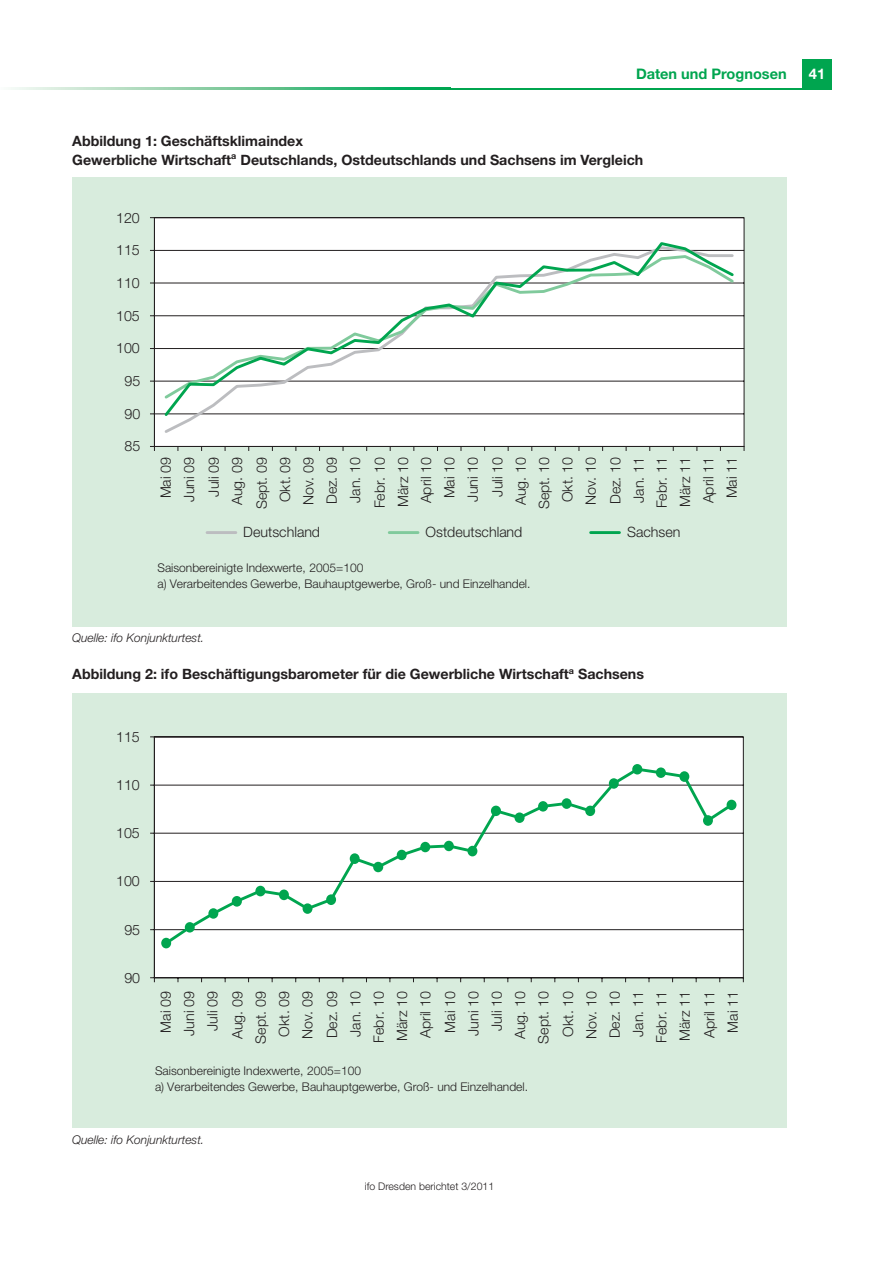
<style>
.page{position:relative;width:893px;height:1263px;background:#fff}
.page>*{position:absolute;margin:0;border:0;box-sizing:border-box;transform-origin:0 0}
.t1{font:700 14.7px "Helvetica Neue";color:#fff}
.t2{font:700 14.55px "Helvetica Neue";color:#00a54f}
.t3{font:300 14.25px/23.2px "Helvetica Neue";color:#231f20;text-align:center}
.t4{font:700 14.25px/18.8px "Helvetica Neue";color:#231f20}
.t5{font:300 12px/16px "Helvetica Neue";color:#231f20}
.t6{font:italic 300 12px "Helvetica Neue";color:#231f20}
.t7{font:300 10.5px "Helvetica Neue";color:#231f20}
</style>
<div class="page">
<div style="left:802px;top:60px;width:30px;height:29px;background:#00a54f"></div>
<hr style="left:448px;top:88px;width:384px;height:1px;background:#00a54f">
<svg style="left:11px;top:88px;width:437px;height:1px"></svg>
<div style="left:72px;top:177px;width:715px;height:450px;background:#d8ecdd"></div>
<svg style="left:150px;top:217px;width:594px;height:234px"></svg>
<div style="left:162px;top:419px;width:573px;height:16px;background:#fff"></div>
<svg style="left:162px;top:240px;width:574px;height:179px"></svg>
<hr style="left:207px;top:531px;width:29px;height:3px;background:#bcbdc0">
<hr style="left:389px;top:531px;width:29px;height:3px;background:#80ca9c">
<hr style="left:591px;top:531px;width:28px;height:3px;background:#00a54f">
<div style="left:72px;top:693px;width:715px;height:434px;background:#d8ecdd"></div>
<svg style="left:150px;top:736px;width:594px;height:247px"></svg>
<div style="left:162px;top:766px;width:573px;height:181px;background:#fff"></div>
<div style="left:161px;top:938px;width:10px;height:10px;background:#00a54f;border-radius:50%"></div>
<div style="left:185px;top:922px;width:10px;height:10px;background:#00a54f;border-radius:50%"></div>
<div style="left:208px;top:908px;width:10px;height:11px;background:#00a54f;border-radius:50%"></div>
<div style="left:232px;top:896px;width:10px;height:11px;background:#00a54f;border-radius:50%"></div>
<div style="left:255px;top:886px;width:10px;height:10px;background:#00a54f;border-radius:50%"></div>
<div style="left:279px;top:889px;width:10px;height:11px;background:#00a54f;border-radius:50%"></div>
<div style="left:303px;top:903px;width:9px;height:11px;background:#00a54f;border-radius:50%"></div>
<div style="left:326px;top:894px;width:10px;height:11px;background:#00a54f;border-radius:50%"></div>
<div style="left:350px;top:853px;width:10px;height:11px;background:#00a54f;border-radius:50%"></div>
<div style="left:373px;top:862px;width:10px;height:10px;background:#00a54f;border-radius:50%"></div>
<div style="left:397px;top:850px;width:10px;height:10px;background:#00a54f;border-radius:50%"></div>
<div style="left:420px;top:842px;width:10px;height:10px;background:#00a54f;border-radius:50%"></div>
<div style="left:444px;top:841px;width:10px;height:10px;background:#00a54f;border-radius:50%"></div>
<div style="left:467px;top:846px;width:10px;height:10px;background:#00a54f;border-radius:50%"></div>
<div style="left:491px;top:806px;width:10px;height:10px;background:#00a54f;border-radius:50%"></div>
<div style="left:514px;top:812px;width:11px;height:11px;background:#00a54f;border-radius:50%"></div>
<div style="left:538px;top:801px;width:10px;height:10px;background:#00a54f;border-radius:50%"></div>
<div style="left:562px;top:798px;width:10px;height:11px;background:#00a54f;border-radius:50%"></div>
<div style="left:585px;top:806px;width:10px;height:10px;background:#00a54f;border-radius:50%"></div>
<div style="left:609px;top:778px;width:10px;height:11px;background:#00a54f;border-radius:50%"></div>
<div style="left:632px;top:764px;width:10px;height:10px;background:#00a54f;border-radius:50%"></div>
<div style="left:656px;top:767px;width:10px;height:11px;background:#00a54f;border-radius:50%"></div>
<div style="left:679px;top:771px;width:10px;height:11px;background:#00a54f;border-radius:50%"></div>
<div style="left:703px;top:815px;width:10px;height:11px;background:#00a54f;border-radius:50%"></div>
<div style="left:727px;top:800px;width:9px;height:10px;background:#00a54f;border-radius:50%"></div>
<p class="t2" style="left:636px;top:68px;width:152px">Daten und Prognosen</p>
<p class="t4" style="left:72px;top:133px;width:573px">Abbildung 1: Geschäftsklimaindex<br>Gewerbliche Wirtschaft<sup>a</sup> Deutschlands, Ostdeutschlands und Sachsens im Vergleich</p>
<p class="t3" style="left:116px;top:207px;width:25px">120</p>
<p class="t3" style="left:116px;top:240px;width:25px">115</p>
<p class="t3" style="left:116px;top:273px;width:25px">110</p>
<p class="t3" style="left:116px;top:305px;width:25px">105</p>
<p class="t3" style="left:116px;top:338px;width:25px">100</p>
<p class="t3" style="left:124px;top:371px;width:17px">95</p>
<p class="t3" style="left:124px;top:403px;width:17px">90</p>
<p class="t3" style="left:124px;top:436px;width:17px">85</p>
<p class="t3" style="left:156px;top:502px;width:46px;text-align:left;rotate:-90deg">Mai 09<br>Juni 09</p>
<p class="t3" style="left:204px;top:505px;width:50px;text-align:right;rotate:-90deg">Juli 09<br>Aug. 09</p>
<p class="t3" style="left:252px;top:509px;width:54px;rotate:-90deg">Sept. 09<br>Okt. 09<br>Nov. 09<br>Dez. 09<br>Jan. 10</p>
<p class="t3" style="left:369px;top:508px;width:53px;text-align:right;rotate:-90deg">Febr. 10<br>März 10<br>April 10<br>Mai 10<br>Juni 10</p>
<p class="t3" style="left:487px;top:509px;width:54px;text-align:right;rotate:-90deg">Juli 10<br>Aug. 10<br>Sept. 10<br>Okt. 10<br>Nov. 10</p>
<p class="t3" style="left:605px;top:508px;width:53px;text-align:right;rotate:-90deg">Dez. 10<br>Jan. 11<br>Febr. 11<br>März 11<br>April 11<br>Mai 11</p>
<p class="t3" style="left:243px;top:522px;width:78px">Deutschland</p>
<p class="t3" style="left:426px;top:522px;width:98px">Ostdeutschland</p>
<p class="t3" style="left:627px;top:522px;width:55px">Sachsen</p>
<p class="t5" style="left:157px;top:560px;width:375px">Saisonbereinigte Indexwerte, 2005=100<br>a) Verarbeitendes Gewerbe, Bauhauptgewerbe, Groß- und Einzelhandel.</p>
<p class="t6" style="left:72px;top:633px;width:133px">Quelle: ifo Konjunkturtest.</p>
<p class="t4" style="left:72px;top:666px;width:573px">Abbildung 2: ifo Beschäftigungsbarometer für die Gewerbliche Wirtschaft<sup>a</sup> Sachsens</p>
<p class="t3" style="left:116px;top:726px;width:25px">115</p>
<p class="t3" style="left:116px;top:775px;width:25px">110</p>
<p class="t3" style="left:116px;top:823px;width:25px">105</p>
<p class="t3" style="left:116px;top:871px;width:25px">100</p>
<p class="t3" style="left:124px;top:919px;width:17px">95</p>
<p class="t3" style="left:124px;top:967px;width:17px">90</p>
<p class="t3" style="left:156px;top:1036px;width:46px;rotate:-90deg">Mai 09<br>Juni 09<br>Juli 09</p>
<p class="t3" style="left:227px;top:1044px;width:54px;rotate:-90deg">Aug. 09<br>Sept. 09<br>Okt. 09<br>Nov. 09</p>
<p class="t3" style="left:322px;top:1042px;width:53px;rotate:-90deg">Dez. 09<br>Jan. 10<br>Febr. 10<br>März 10<br>April 10</p>
<p class="t3" style="left:440px;top:1044px;width:54px;text-align:right;rotate:-90deg">Mai 10<br>Juni 10<br>Juli 10<br>Aug. 10<br>Sept. 10</p>
<p class="t3" style="left:558px;top:1042px;width:53px;rotate:-90deg">Okt. 10<br>Nov. 10<br>Dez. 10<br>Jan. 11<br>Febr. 11<br>März 11</p>
<p class="t3" style="left:699px;top:1038px;width:48px;rotate:-90deg">April 11<br>Mai 11</p>
<p class="t5" style="left:155px;top:1063px;width:375px">Saisonbereinigte Indexwerte, 2005=100<br>a) Verarbeitendes Gewerbe, Bauhauptgewerbe, Groß- und Einzelhandel.</p>
<p class="t6" style="left:72px;top:1135px;width:133px">Quelle: ifo Konjunkturtest.</p>
<p class="t7" style="left:365px;top:1182px;width:131px">ifo Dresden berichtet 3/2011</p>
<p class="t1" style="left:809px;top:68px;width:18px">41</p>
</div>
